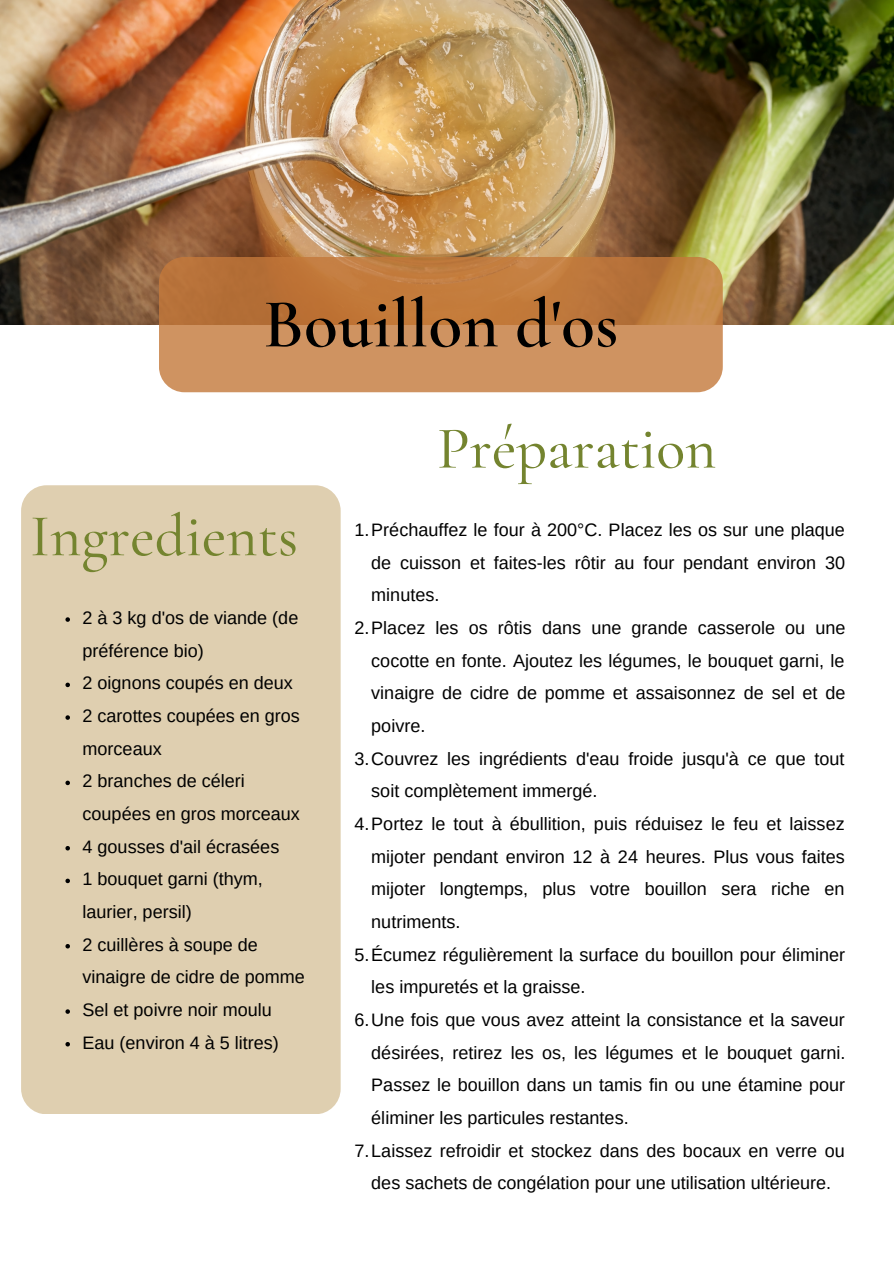
<style>
.page{position:relative;width:894px;height:1264px;background:#fff}
.page>*{position:absolute;margin:0;border:0;box-sizing:border-box;transform-origin:0 0}
.t1{font:600 69.75px "Cormorant Garamond";color:#000}
.t2{font:500 60px "Cormorant Garamond";color:#74842f}
.t3{font:18px/32.7px "Arimo";color:#000}
</style>
<div class="page">
<img style="left:0;top:0;width:893px;height:324px">
<div style="left:21px;top:485px;width:319px;height:629px;background:#dfcfb0;border-radius:25px"></div>
<svg style="left:65px;top:617px;width:5px;height:5px"></svg>
<svg style="left:65px;top:682px;width:5px;height:5px"></svg>
<svg style="left:65px;top:715px;width:5px;height:4px"></svg>
<svg style="left:65px;top:780px;width:5px;height:5px"></svg>
<svg style="left:65px;top:846px;width:5px;height:4px"></svg>
<svg style="left:65px;top:878px;width:5px;height:5px"></svg>
<svg style="left:65px;top:944px;width:5px;height:4px"></svg>
<svg style="left:65px;top:1009px;width:5px;height:4px"></svg>
<svg style="left:65px;top:1042px;width:5px;height:4px"></svg>
<svg style="left:159px;top:257px;width:563px;height:135px;background:#c6854e"></svg>
<p class="t1" style="left:263px;top:282px;width:356px">Bouillon d'os</p>
<p class="t2" style="left:30px;top:500px;width:269px">Ingredients</p>
<p class="t3" style="left:83px;top:601px;width:217px">2 à 3 kg d'os de viande (de préférence bio)</p>
<p class="t3" style="left:83px;top:666px;width:212px">2 oignons coupés en deux</p>
<p class="t3" style="left:83px;top:699px;width:219px">2 carottes coupées en gros morceaux</p>
<p class="t3" style="left:83px;top:764px;width:219px">2 branches de céleri coupées en gros morceaux</p>
<p class="t3" style="left:83px;top:830px;width:198px">4 gousses d'ail écrasées</p>
<p class="t3" style="left:83px;top:862px;width:182px">1 bouquet garni (thym, laurier, persil)</p>
<p class="t3" style="left:83px;top:928px;width:224px">2 cuillères à soupe de vinaigre de cidre de pomme</p>
<p class="t3" style="left:83px;top:993px;width:191px">Sel et poivre noir moulu</p>
<p class="t3" style="left:83px;top:1026px;width:198px">Eau (environ 4 à 5 litres)</p>
<p class="t2" style="left:437px;top:412px;width:281px">Préparation</p>
<p class="t3" style="left:371px;top:513px;width:475px;text-align:justify;text-indent:-17px">1.Préchauffez le four à 200°C. Placez les os sur une plaque de cuisson et faites-les rôtir au four pendant environ 30 minutes.</p>
<p class="t3" style="left:371px;top:611px;width:475px;text-align:justify;text-indent:-17px">2.Placez les os rôtis dans une grande casserole ou une cocotte en fonte. Ajoutez les légumes, le bouquet garni, le vinaigre de cidre de pomme et assaisonnez de sel et de poivre.</p>
<p class="t3" style="left:371px;top:742px;width:474px;text-indent:-17px">3.Couvrez les ingrédients d'eau froide jusqu'à ce que tout soit complètement immergé.</p>
<p class="t3" style="left:371px;top:807px;width:475px;text-align:justify;text-indent:-17px">4.Portez le tout à ébullition, puis réduisez le feu et laissez mijoter pendant environ 12 à 24 heures. Plus vous faites mijoter longtemps, plus votre bouillon sera riche en nutriments.</p>
<p class="t3" style="left:371px;top:938px;width:475px;text-indent:-17px">5.Écumez régulièrement la surface du bouillon pour éliminer les impuretés et la graisse.</p>
<p class="t3" style="left:371px;top:1003px;width:475px;text-align:justify;text-indent:-17px">6.Une fois que vous avez atteint la consistance et la saveur désirées, retirez les os, les légumes et le bouquet garni.<br>Passez le bouillon dans un tamis fin ou une étamine pour éliminer les particules restantes.</p>
<p class="t3" style="left:354px;top:1134px;width:491px;text-align:center">7.Laissez refroidir et stockez dans des bocaux en verre ou des sachets de congélation pour une utilisation ultérieure.</p>
</div>
